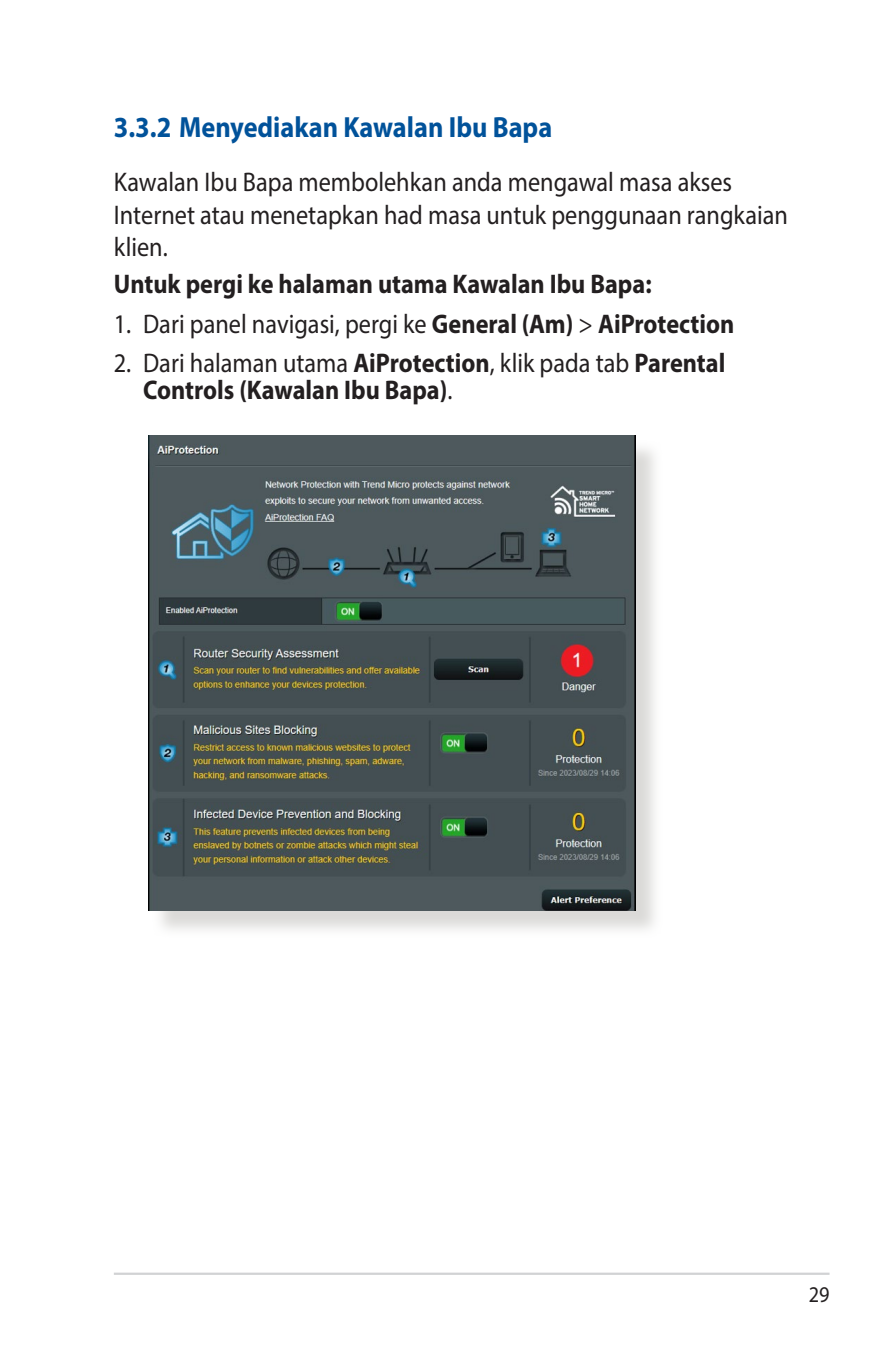
<style>
.page{position:relative;width:893px;height:1346px;background:#fff}
.page>*{position:absolute;margin:0;border:0;box-sizing:border-box;transform-origin:0 0}
.t1{font:700 29.25px "Myriad Pro";color:#01529a;scale:.9 1}
.t2{font:27px/32.4px "Myriad Pro";color:#231f20;scale:.9 1}
.t3{font:700 27px/27px "Myriad Pro";color:#231f20;scale:.9 1}
.t4{font:22.5px "Myriad Pro";color:#231f20;scale:.9 1}
.s1{font-weight:700}
.s2{font-weight:400}
</style>
<div class="page">
<hr style="left:114px;top:1272px;width:715px;height:3px;background:#d1d2d4">
<div style="left:152px;top:439px;width:511px;height:498px;background:#cfcecb;opacity:.75"></div>
<img style="left:148px;top:436px;width:487px;height:474px">
<p class="t1" style="left:114px;top:108px;width:489px">3.3.2 Menyediakan Kawalan Ibu Bapa</p>
<p class="t2" style="left:114px;top:166px;width:751px">Kawalan Ibu Bapa membolehkan anda mengawal masa akses<br>Internet atau menetapkan had masa untuk penggunaan rangkaian klien.</p>
<p class="t3" style="left:114px;top:269px;width:599px">Untuk pergi ke halaman utama Kawalan Ibu Bapa:</p>
<p class="t2" style="left:114px;top:307px;width:691px">1. Dari panel navigasi, pergi ke <span class="s1">General (Am)</span> &gt; <span class="s1">AiProtection</span></p>
<p class="t3" style="left:143px;top:349px;width:648px;text-indent:-29px"><span class="s2">2. Dari halaman utama</span> AiProtection<span class="s2">, klik pada tab</span> Parental<br>Controls (Kawalan Ibu Bapa)<span class="s2">.</span></p>
<p class="t4" style="left:809px;top:1281px;width:25px">29</p>
</div>
